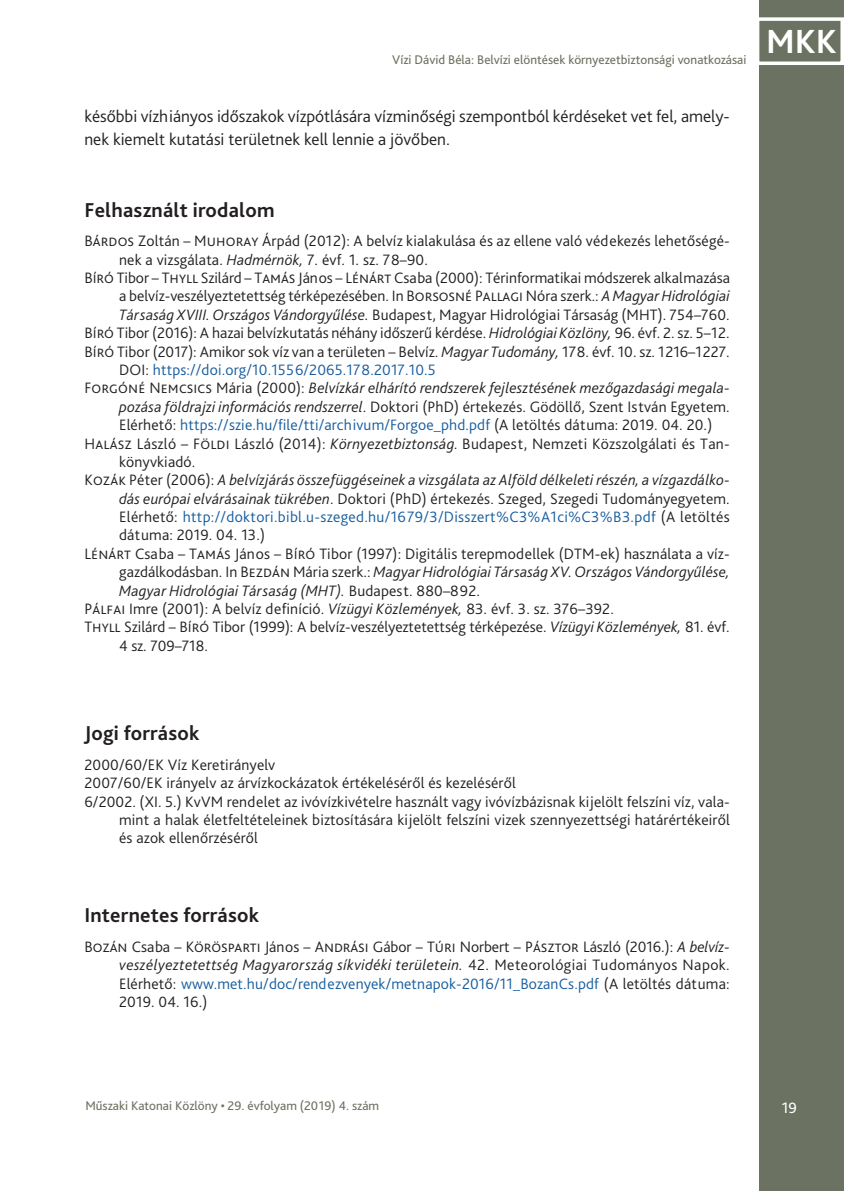
<style>
.page{position:relative;width:844px;height:1191px;background:#fff}
.page>*{position:absolute;margin:0;border:0;box-sizing:border-box;transform-origin:0 0}
.t1{font:700 35px "Bliss Pro";color:#fff}
.IRODALOMJEGYZÉK___cí{font:700 21px "Bliss Pro";letter-spacing:.01em;color:#231f20}
.Szöveg{font:300 17.5px/22.8px "Bliss Pro";color:#231f20}
.Irodalomjegyzék{font:300 15.75px/18.4px "Bliss Pro";letter-spacing:.01em;color:#231f20;text-align:justify}
.t2{font:15.75px "Bliss Pro";color:#fff}
.t3{font:13.12px "Bliss Pro";color:#6c7261}
.s1{font-style:italic}
.s2{color:#175d9e}
</style>
<div class="page">
<div style="left:759px;top:0;width:84px;height:1191px;background:#6c7261"></div>
<div style="left:755px;top:17px;width:88px;height:48px;border:4px solid #fff"></div>
<p class="t3" style="left:392px;top:51px;width:355px">Vízi Dávid Béla: Belvízi elöntések környezetbiztonsági vonatkozásai</p>
<p class="Szöveg" style="left:84px;top:104px;width:646px">későbbi vízhiányos időszakok vízpótlására vízminőségi szempontból kérdéseket vet fel, amely&shy;nek kiemelt kutatási területnek kell lennie a jövőben.</p>
<p class="IRODALOMJEGYZÉK___cí" style="left:84px;top:196px;width:192px">Felhasznált irodalom</p>
<p class="Irodalomjegyzék" style="left:119px;top:231px;width:612px;text-indent:-35px">Bárdos Zoltán – Muhoray Árpád (2012): A belvíz kialakulása és az ellene való védekezés lehetőségé&shy;nek a vizsgálata. <span class="s1">Hadmérnök,</span> 7. évf. 1. sz. 78–90.</p>
<p class="Irodalomjegyzék" style="left:119px;top:268px;width:612px;text-indent:-35px">Bíró Tibor – Thyll Szilárd – Tamás János – Lénárt Csaba (2000): Térinformatikai módszerek alkalmazása a belvíz-veszélyeztetettség térképezésében. In Borsosné Pallagi Nóra szerk.: <span class="s1">AMagyar Hidrológiai Társaság XVIII. Országos Vándorgyűlése.</span> Budapest, Magyar Hidrológiai Társaság (MHT). 754–760.</p>
<p class="Irodalomjegyzék" style="left:84px;top:323px;width:646px">Bíró Tibor (2016): A hazai belvízkutatás néhány időszerű kérdése. <span class="s1">Hidrológiai Közlöny,</span> 96. évf. 2. sz. 5–12.</p>
<p class="Irodalomjegyzék" style="left:119px;top:342px;width:612px;text-indent:-35px">Bíró Tibor (2017): Amikor sok víz van a területen – Belvíz. <span class="s1">Magyar Tudomány,</span> 178. évf. 10. sz. 1216–1227.<br>DOI: <span class="s2">https://doi.org/10.1556/2065.178.2017.10.5</span></p>
<p class="Irodalomjegyzék" style="left:119px;top:378px;width:612px;text-indent:-35px">Forgóné Nemcsics Mária (2000): <span class="s1">Belvízkár elhárító rendszerek fejlesztésének mezőgazdasági megala&shy;pozása földrajzi információs rendszerrel</span>. Doktori (PhD) értekezés. Gödöllő, Szent István Egyetem.<br>Elérhető: <span class="s2">https://szie.hu/file/tti/archivum/Forgoe_phd.pdf</span> (A letöltés dátuma: 2019. 04. 20.)</p>
<p class="Irodalomjegyzék" style="left:119px;top:434px;width:612px;text-indent:-35px">Halász László – Földi László (2014): <span class="s1">Környezetbiztonság.</span> Budapest, Nemzeti Közszolgálati és Tan&shy;könyvkiadó.</p>
<p class="Irodalomjegyzék" style="left:119px;top:470px;width:612px;text-indent:-35px">Kozák Péter (2006): <span class="s1">A belvízjárás összefüggéseinek a vizsgálata az Alföld délkeleti részén, a vízgazdálko&shy;dás európai elvárásainak tükrében</span>. Doktori (PhD) értekezés. Szeged, Szegedi Tudományegyetem.<br>Elérhető: <span class="s2">http://doktori.bibl.u-szeged.hu/1679/3/Disszert%C3%A1ci%C3%B3.pdf</span> (A letöltés dátuma: 2019. 04. 13.)</p>
<p class="Irodalomjegyzék" style="left:119px;top:544px;width:612px;text-indent:-35px">Lénárt Csaba – Tamás János – Bíró Tibor (1997): Digitális terepmodellek (DTM-ek) használata a víz&shy;gazdálkodásban. In Bezdán Mária szerk.: <span class="s1">Magyar Hidrológiai Társaság XV. Országos Vándorgyűlése, Magyar Hidrológiai Társaság (MHT).</span> Budapest. 880–892.</p>
<p class="Irodalomjegyzék" style="left:84px;top:599px;width:531px">Pálfai Imre (2001): A belvíz definíció. <span class="s1">Vízügyi Közlemények,</span> 83. évf. 3. sz. 376–392.</p>
<p class="Irodalomjegyzék" style="left:119px;top:617px;width:612px;text-indent:-35px">Thyll Szilárd – Bíró Tibor (1999): A belvíz-veszélyeztetettség térképezése. <span class="s1">Vízügyi Közlemények,</span> 81. évf.<br>4 sz. 709–718.</p>
<h1 class="t1" style="left:765px;top:20px;width:72px">MKK</h1>
<p class="IRODALOMJEGYZÉK___cí" style="left:84px;top:720px;width:116px">Jogi források</p>
<p class="Irodalomjegyzék" style="left:84px;top:755px;width:192px">2000/60/EK Víz Keretirányelv</p>
<p class="Irodalomjegyzék" style="left:84px;top:773px;width:433px">2007/60/EK irányelv az árvízkockázatok értékeléséről és kezeléséről</p>
<p class="Irodalomjegyzék" style="left:119px;top:791px;width:612px;text-indent:-35px">6/2002. (XI. 5.) KvVM rendelet az ivóvízkivételre használt vagy ivóvízbázisnak kijelölt felszíni víz, vala&shy;mint a halak életfeltételeinek biztosítására kijelölt felszíni vizek szennyezettségi határértékeiről és azok ellenőrzéséről</p>
<p class="IRODALOMJEGYZÉK___cí" style="left:84px;top:902px;width:176px">Internetes források</p>
<p class="Irodalomjegyzék" style="left:119px;top:937px;width:612px;text-indent:-35px">Bozán Csaba – Körösparti János – Andrási Gábor – Túri Norbert – Pásztor László (2016.): <span class="s1">A belvíz&shy;veszélyeztetettség Magyarország síkvidéki területein.</span> 42. Meteorológiai Tudományos Napok.<br>Elérhető: <span class="s2">www.met.hu/doc/rendezvenyek/metnapok-2016/11_BozanCs.pdf</span> (A letöltés dátuma:<br>2019. 04. 16.)</p>
<p class="t3" style="left:85px;top:1098px;width:295px">Műszaki Katonai Közlöny • 29. évfolyam (2019) 4. szám</p>
<p class="t2" style="left:781px;top:1098px;width:17px">19</p>
</div>
